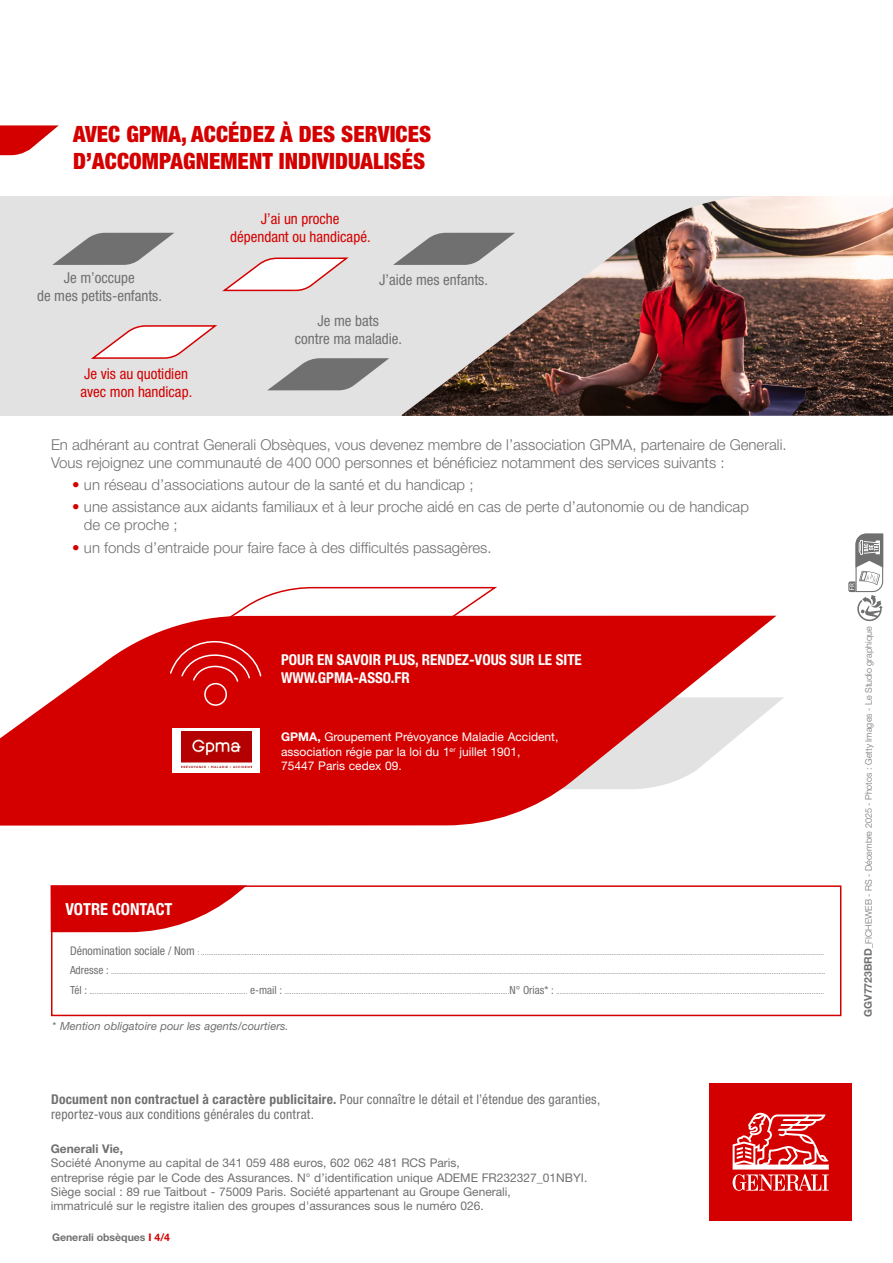
<style>
.page{position:relative;width:893px;height:1263px;background:#fff}
.page>*{position:absolute;margin:0;border:0;box-sizing:border-box;transform-origin:0 0}
.t1{font:900 condensed 22.5px/27px "Helvetica Neue LT Std";letter-spacing:.005em;color:#d40000}
.t2{font:700 condensed 16.5px "Helvetica Neue";color:#fff}
.t3{font:300 15px/18px "Helvetica Neue LT Std";color:#707070}
.t4{font:condensed 15px/18px "Helvetica Neue LT Std";color:#707070;text-align:center}
.t5{font:condensed 15px/18px "Helvetica Neue LT Std";color:#d40000;text-align:center}
.t6{font:700 condensed 15px/18px "Helvetica Neue LT Std";color:#fff}
.t7{font:condensed 13.5px/15px "Helvetica Neue LT Std";letter-spacing:.015em;color:#707070}
.t8{font:12px/14.4px "Helvetica Neue LT Std";color:#707070}
.t9{font:12px/14.4px "Helvetica Neue LT Std";color:#fff}
.t10{font:700 12px "Helvetica Neue LT Std";color:#707070}
.t11{font:italic 11.25px "Helvetica Neue LT Std";color:#707070}
.t12{font:700 10.5px "Helvetica Neue LT Std";color:#707070}
.t13{font:300 9px "Helvetica Neue LT Std";color:#707070}
.t14{font:condensed 7.5px "Helvetica Neue LT Std";color:#707070}
.s1{color:#d40000}
.s2{font-weight:700}
.s3{font-size:12px}
.s4{font-size:11.25px}
.s5{font-style:normal}
.s6{font-weight:700;font-size:10.5px}
</style>
<div class="page">
<div style="left:0;top:196px;width:893px;height:220px;background:#e2e2e2"></div>
<div style="left:51px;top:885px;width:790px;height:131px;border:2px solid #d40000"></div>
<svg style="left:51px;top:885px;width:196px;height:47px"></svg>
<svg style="left:848px;top:534px;width:35px;height:87px"></svg>
<svg style="left:0;top:644px;width:562px;height:182px;fill:#d40000"></svg>
<img style="left:402px;top:196px;width:491px;height:220px">
<svg style="left:133px;top:586px;width:651px;height:203px"></svg>
<div style="left:172px;top:728px;width:88px;height:44px;background:#fff"></div>
<img style="left:181px;top:731px;width:71px;height:37px">
<svg style="left:52px;top:233px;width:122px;height:32px"></svg>
<svg style="left:222px;top:257px;width:127px;height:35px"></svg>
<svg style="left:393px;top:233px;width:122px;height:32px"></svg>
<svg style="left:91px;top:325px;width:126px;height:34px"></svg>
<svg style="left:268px;top:358px;width:121px;height:32px"></svg>
<svg style="left:0;top:125px;width:59px;height:30px"></svg>
<div style="left:709px;top:1083px;width:143px;height:137px;background:#d40000"></div>
<svg style="left:733px;top:1112px;width:96px;height:79px"></svg>
<h1 class="t1" style="left:73px;top:120px;width:359px">AVEC GPMA, ACCÉDEZ À DES SERVICES<br>D’ACCOMPAGNEMENT INDIVIDUALISÉS</h1>
<h3 class="t4" style="left:37px;top:268px;width:126px">Je m’occupe<br>de mes petits-enfants.</h3>
<h3 class="t5" style="left:80px;top:365px;width:113px;text-align:left">Je vis au quotidien avec mon handicap.</h3>
<h3 class="t5" style="left:230px;top:210px;width:142px">J’ai un proche dépendant ou handicapé.</h3>
<h3 class="t4" style="left:379px;top:270px;width:110px">J’aide mes enfants.</h3>
<h3 class="t4" style="left:295px;top:312px;width:109px">Je me bats<br>contre ma maladie.</h3>
<h3 class="t3" style="left:51px;top:435px;width:737px">En adhérant au contrat Generali Obsèques, vous devenez membre de l’association GPMA, partenaire de Generali.<br>Vous rejoignez une communauté de 400 000 personnes et bénéficiez notamment des services suivants :</h3>
<h3 class="t3" style="left:72px;top:475px;width:403px"><span class="s1">•</span> un réseau d’associations autour de la santé et du handicap ;</h3>
<h3 class="t3" style="left:84px;top:498px;width:666px;text-indent:-12px"><span class="s1">•</span> une assistance aux aidants familiaux et à leur proche aidé en cas de perte d’autonomie ou de handicap de ce proche ;</h3>
<h3 class="t3" style="left:72px;top:538px;width:421px"><span class="s1">•</span> un fonds d’entraide pour faire face à des difficultés passagères.</h3>
<h3 class="t6" style="left:281px;top:651px;width:302px">POUR EN SAVOIR PLUS, RENDEZ-VOUS SUR LE SITE<br>WWW.GPMA-ASSO.FR</h3>
<h2 class="t2" style="left:65px;top:895px;width:109px">VOTRE CONTACT</h2>
<h3 class="t9" style="left:281px;top:730px;width:279px"><span class="s2">GPMA,</span> Groupement Prévoyance Maladie Accident, association régie par la loi du 1<sup>er</sup> juillet 1901,<br>75447 Paris cedex 09.</h3>
<p class="t14" style="left:70px;top:948px;width:755px"><span class="s3">Dénomination sociale / Nom</span> : ..........................................................................................................................................................................................................................................................................................................................................................</p>
<p class="t14" style="left:70px;top:967px;width:757px"><span class="s4">Adresse :</span> .............................................................................................................................................................................................................................................................................................................................................................................................................</p>
<p class="t14" style="left:70px;top:987px;width:756px"><span class="s4">Tél :</span> ........................................................................... ............ <span class="s4">e-mail :</span> .............................................................................................................................<span class="s4">N° Orias* :</span> .....................................................................................................................................................</p>
<h3 class="t11" style="left:53px;top:1019px;width:238px"><span class="s5">*</span> Mention obligatoire pour les agents/courtiers.</h3>
<h3 class="t7" style="left:51px;top:1091px;width:551px"><span class="s2">Document non contractuel à caractère publicitaire.</span> Pour connaître le détail et l’étendue des garanties, reportez-vous aux conditions générales du contrat.</h3>
<h3 class="t10" style="left:51px;top:1141px;width:74px">Generali Vie,</h3>
<p class="t8" style="left:51px;top:1155px;width:538px">Société Anonyme au capital de 341 059 488 euros, 602 062 481 RCS Paris,<br>entreprise régie par le Code des Assurances. N° d’identification unique ADEME FR232327_01NBYI.<br>Siège social : 89 rue Taitbout - 75009 Paris. Société appartenant au Groupe Generali,<br>immatriculé sur le registre italien des groupes d'assurances sous le numéro 026.</p>
<h3 class="t12" style="left:52px;top:1230px;width:120px">Generali obsèques <span class="s1">I 4/4</span></h3>
<p class="t13" style="left:863px;top:1017px;width:392px;rotate:-90deg"><span class="s6">GGV7723BRD</span>_FICHEWEB - RS - Décembre 2025 - Photos : Getty Images - Le Studio graphique</p>
</div>
